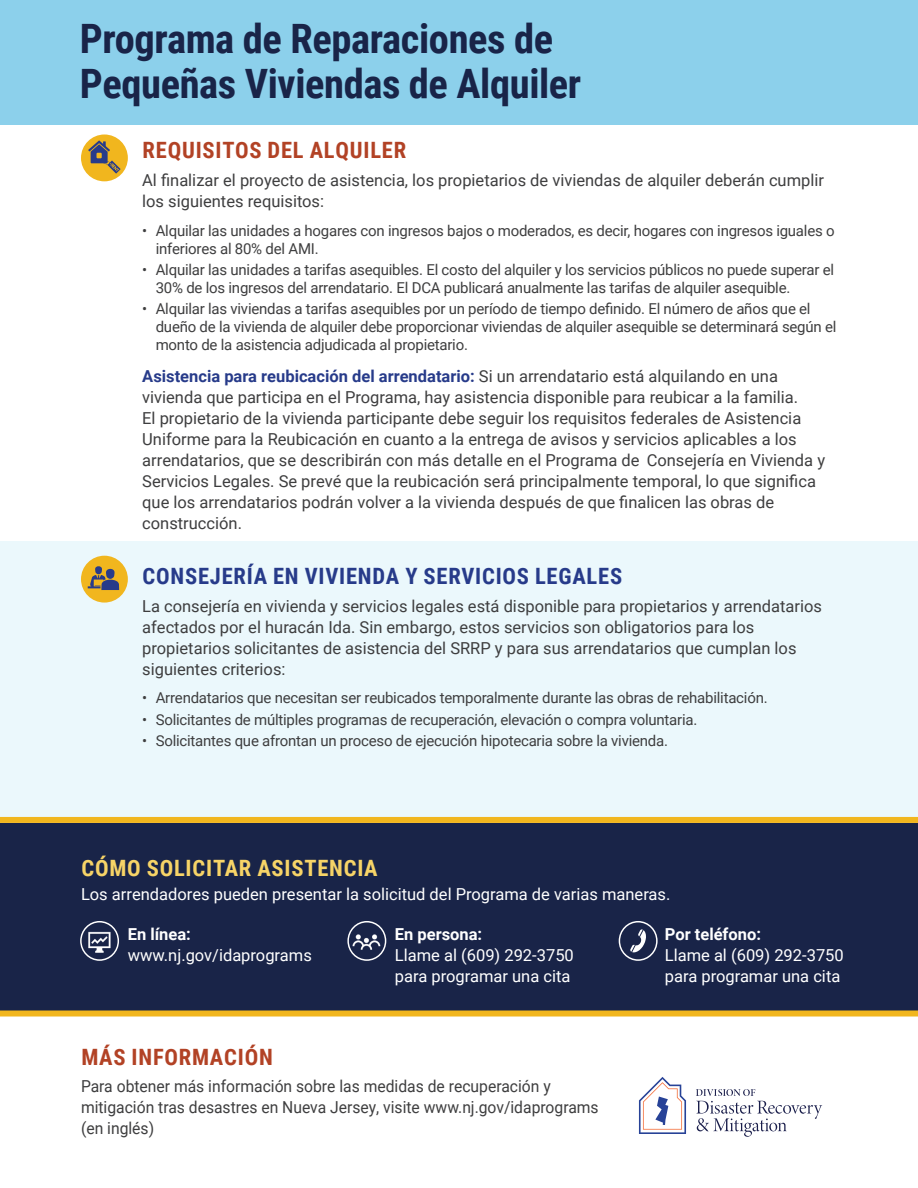
<style>
.page{position:relative;width:918px;height:1188px;background:#fff}
.page>*{position:absolute;margin:0;border:0;box-sizing:border-box;transform-origin:0 0}
.t1{font:700 40.5px/45px "Roboto Condensed";letter-spacing:-.01em;color:#192448}
.t2{font:700 22.5px "Roboto Condensed";letter-spacing:.035em;color:#273b8a}
.t3{font:700 22.5px "Roboto Condensed";letter-spacing:.035em;color:#b24225}
.t4{font:700 22.5px "Roboto Condensed";letter-spacing:.035em;color:#f7d467}
.t5{font:16.5px/21px "Roboto";color:#3e3e3f}
.t6{font:16.5px/21px "Roboto";color:#fff}
.t7{font:16.5px/21px "Roboto";color:#3e3e3f;scale:.95 1}
.t8{font:15px/18px "Roboto";letter-spacing:-.015em;color:#3e3e3f}
.s1{font-weight:700;color:#273b8a}
.s2{font-weight:700}
</style>
<div class="page">
<div style="left:0;top:823px;width:918px;height:188px;background:#192448"></div>
<div style="left:0;top:0;width:918px;height:125px;background:#8cd0eb"></div>
<div style="left:0;top:1011px;width:918px;height:6px;background:#f1b61e"></div>
<div style="left:0;top:541px;width:918px;height:279px;background:#ebf8fc"></div>
<div style="left:81px;top:556px;width:47px;height:47px;background:#f1b61e;border-radius:50%"></div>
<svg style="left:88px;top:566px;width:31px;height:24px"></svg>
<svg style="left:619px;top:921px;width:39px;height:40px"></svg>
<svg style="left:80px;top:921px;width:39px;height:40px"></svg>
<svg style="left:347px;top:921px;width:39px;height:40px"></svg>
<div style="left:0;top:817px;width:918px;height:6px;background:#f1b61e"></div>
<div style="left:81px;top:134px;width:47px;height:47px;background:#f1b61e;border-radius:50%"></div>
<svg style="left:88px;top:140px;width:33px;height:34px"></svg>
<svg style="left:639px;top:1077px;width:47px;height:57px"></svg>
<svg style="left:696px;top:1089px;width:126px;height:48px"></svg>
<h1 class="t1" style="left:80px;top:14px;width:503px">Programa de Reparaciones de<br>Pequeñas Viviendas de Alquiler</h1>
<h2 class="t3" style="left:143px;top:134px;width:265px">REQUISITOS DEL ALQUILER</h2>
<p class="t5" style="left:142px;top:169px;width:683px">Al finalizar el proyecto de asistencia, los propietarios de viviendas de alquiler deberán cumplir los siguientes requisitos:</p>
<p class="t8" style="left:156px;top:221px;width:680px;text-indent:-14px">• Alquilar las unidades a hogares con ingresos bajos o moderados, es decir, hogares con ingresos iguales o inferiores al 80% del AMI.</p>
<p class="t8" style="left:156px;top:260px;width:680px;text-indent:-14px">• Alquilar las unidades a tarifas asequibles. El costo del alquiler y los servicios públicos no puede superar el<br>30% de los ingresos del arrendatario. El DCA publicará anualmente las tarifas de alquiler asequible.</p>
<p class="t8" style="left:156px;top:299px;width:682px;text-indent:-14px">• Alquilar las viviendas a tarifas asequibles por un período de tiempo definido. El número de años que el dueño de la vivienda de alquiler debe proporcionar viviendas de alquiler asequible se determinará según el monto de la asistencia adjudicada al propietario.</p>
<p class="t5" style="left:142px;top:365px;width:684px"><span class="s1">Asistencia para reubicación del arrendatario:</span> Si un arrendatario está alquilando en una vivienda que participa en el Programa, hay asistencia disponible para reubicar a la familia.<br>El propietario de la vivienda participante debe seguir los requisitos federales de Asistencia Uniforme para la Reubicación en cuanto a la entrega de avisos y servicios aplicables a los arrendatarios, que se describirán con más detalle en el Programa de Consejería en Vivienda y Servicios Legales. Se prevé que la reubicación será principalmente temporal, lo que significa que los arrendatarios podrán volver a la vivienda después de que finalicen las obras de construcción.</p>
<h3 class="t2" style="left:143px;top:560px;width:481px">CONSEJERÍA EN VIVIENDA Y SERVICIOS LEGALES</h3>
<p class="t5" style="left:142px;top:595px;width:681px">La consejería en vivienda y servicios legales está disponible para propietarios y arrendatarios afectados por el huracán Ida. Sin embargo, estos servicios son obligatorios para los propietarios solicitantes de asistencia del SRRP y para sus arrendatarios que cumplan los siguientes criterios:</p>
<p class="t8" style="left:142px;top:688px;width:627px">• Arrendatarios que necesitan ser reubicados temporalmente durante las obras de rehabilitación.</p>
<p class="t8" style="left:142px;top:710px;width:557px">• Solicitantes de múltiples programas de recuperación, elevación o compra voluntaria.</p>
<p class="t8" style="left:142px;top:731px;width:527px">• Solicitantes que afrontan un proceso de ejecución hipotecaria sobre la vivienda.</p>
<h2 class="t4" style="left:81px;top:852px;width:298px">CÓMO SOLICITAR ASISTENCIA</h2>
<p class="t6" style="left:81px;top:883px;width:591px">Los arrendadores pueden presentar la solicitud del Programa de varias maneras.</p>
<p class="t6" style="left:128px;top:923px;width:186px"><span class="s2">En línea: </span>www.nj.gov/idaprograms</p>
<p class="t6" style="left:395px;top:923px;width:181px"><span class="s2">En persona:<br></span>Llame al (609) 292-3750 para programar una cita</p>
<p class="t6" style="left:665px;top:923px;width:180px"><span class="s2">Por teléfono:<br></span>Llame al (609) 292-3750 para programar una cita</p>
<h2 class="t3" style="left:81px;top:1041px;width:193px">MÁS INFORMACIÓN</h2>
<p class="t7" style="left:81px;top:1075px;width:546px">Para obtener más información sobre las medidas de recuperación y mitigación tras desastres en Nueva Jersey, visite www.nj.gov/idaprograms (en inglés)</p>
</div>
